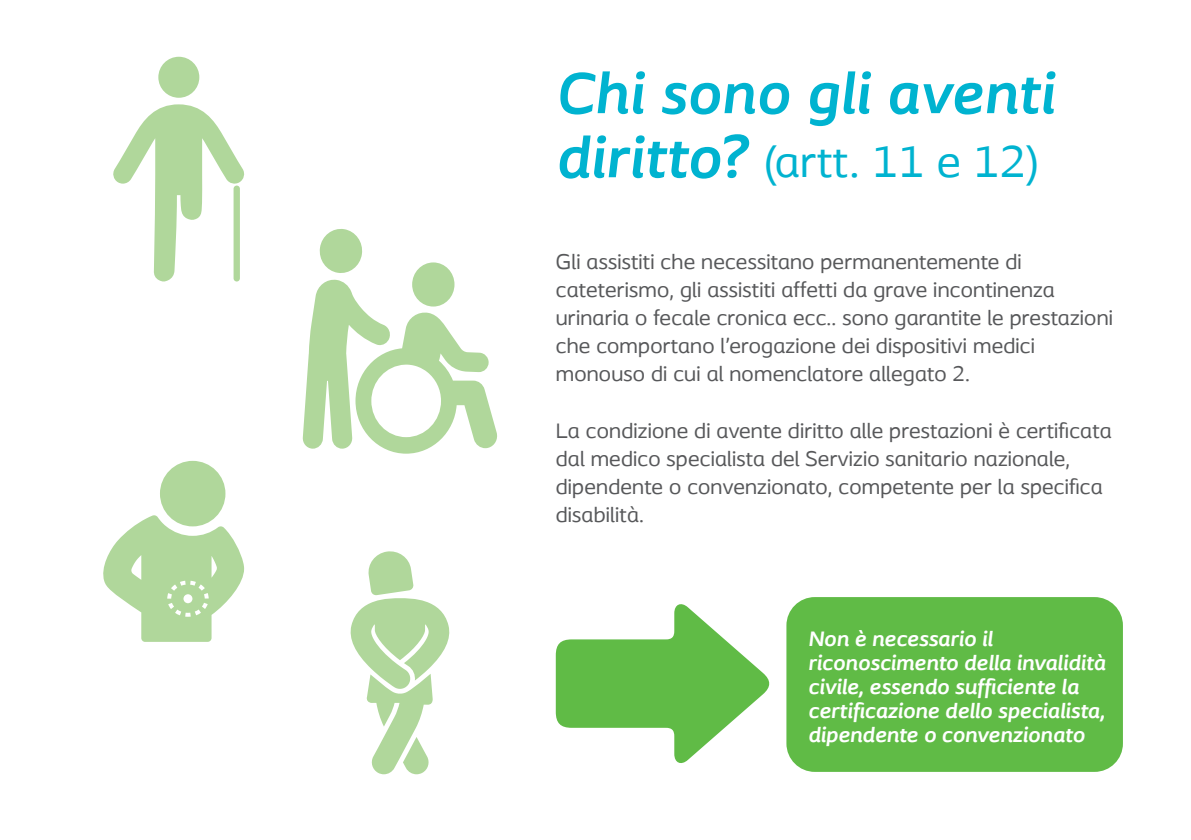
<style>
.page{position:relative;width:1191px;height:840px;background:#fff}
.page>*{position:absolute;margin:0;border:0;box-sizing:border-box;transform-origin:0 0}
.t1{font:italic 700 60px "Coloplast";letter-spacing:.01em;color:#00b3d0}
.t2{font:46px "Coloplast";letter-spacing:.01em;color:#00b3d0}
.t3{font:22px/28px "Coloplast";letter-spacing:.01em;color:#57585a}
.t4{font:italic 700 22px/24px "Coloplast";color:#fff}
.s1{font-weight:700;font-style:italic;font-size:60px}
</style>
<div class="page">
<div style="left:786px;top:596px;width:337px;height:175px;background:#60bb46;border-radius:28px"></div>
<svg style="left:556px;top:604px;width:214px;height:159px"></svg>
<div style="left:160px;top:460px;width:65px;height:66px;background:#b0d79b;border-radius:50%"></div>
<svg style="left:103px;top:514px;width:141px;height:127px"></svg>
<div style="left:158px;top:57px;width:41px;height:41px;background:#b0d79b;border-radius:50%"></div>
<svg style="left:113px;top:104px;width:132px;height:178px"></svg>
<div style="left:233px;top:185px;width:7px;height:96px;background:#b0d79b;border-radius:3px"></div>
<svg style="left:350px;top:551px;width:100px;height:222px"></svg>
<svg style="left:302px;top:229px;width:195px;height:224px"></svg>
<h1 class="t1" style="left:556px;top:57px;width:500px">Chi sono gli aventi</h1>
<h2 class="t2" style="left:556px;top:134px;width:485px"><span class="s1">diritto?</span> (artt. 11 e 12)</h2>
<p class="t3" style="left:556px;top:247px;width:559px">Gli assistiti che necessitano permanentemente di cateterismo, gli assistiti affetti da grave incontinenza urinaria o fecale cronica ecc.. sono garantite le prestazioni che comportano l’erogazione dei dispositivi medici monouso di cui al nomenclatore allegato 2.</p>
<p class="t3" style="left:556px;top:416px;width:557px">La condizione di avente diritto alle prestazioni è certificata dal medico specialista del Servizio sanitario nazionale, dipendente o convenzionato, competente per la specifica disabilità.</p>
<p class="t4" style="left:808px;top:626px;width:299px">Non è necessario il riconoscimento della invalidità civile, essendo sufficiente la certificazione dello specialista, dipendente o convenzionato</p>
</div>
